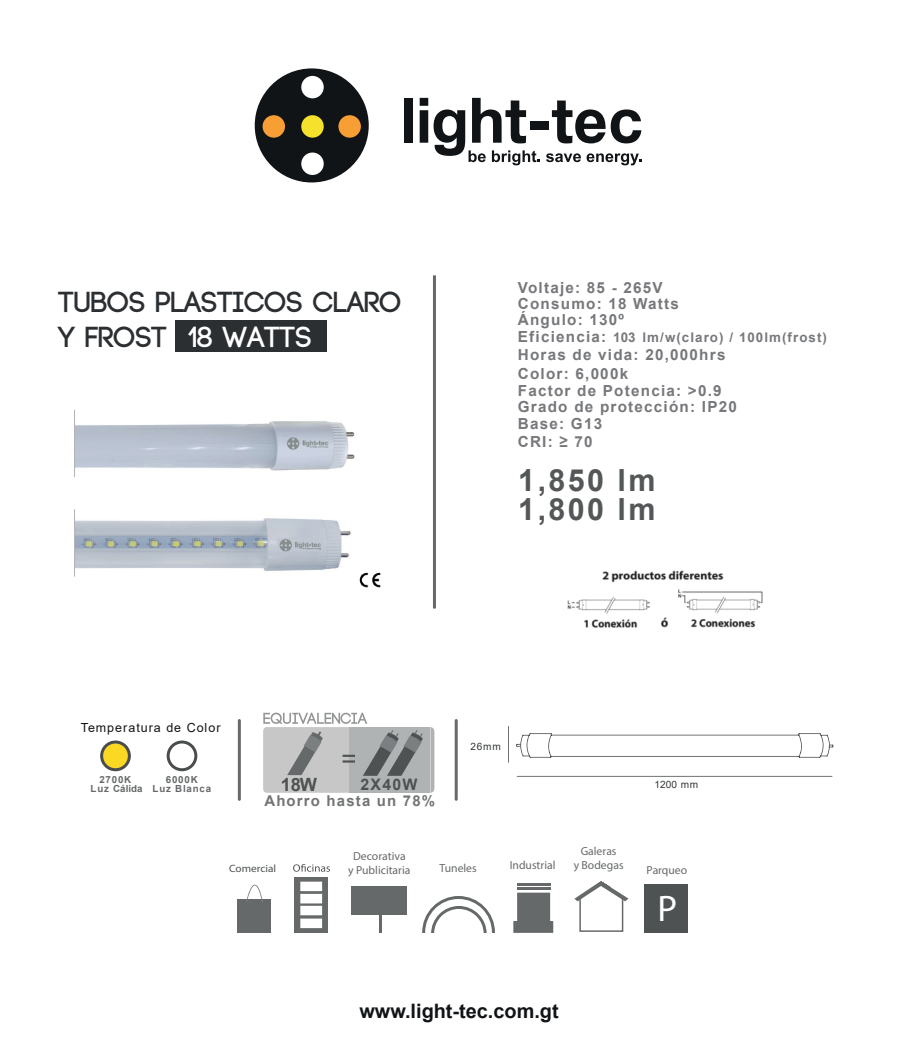
<style>
.page{position:relative;width:918px;height:1058px;background:#fff}
.page>*{position:absolute;margin:0;border:0;box-sizing:border-box;transform-origin:0 0}
.t1{font:37.05px "Myriad Pro";color:#fff}
.t2{font:700 30.45px/29px "Arial";letter-spacing:.08em;color:#545758}
.t3{font:700 28.95px/34.5px "Code";color:#2b2f32}
.t4{font:700 19.95px "Arial";color:#111416}
.t5{font:700 18.3px "Arial";color:#4f5252}
.t6{font:700 15.9px "Arial";letter-spacing:.08em;color:#4f5252}
.t7{font:700 15.3px/17px "Arial";letter-spacing:.08em;color:#76787b}
.t8{font:700 15px "Arial";letter-spacing:.08em;color:#727476}
.t9{font:700 13.35px "Arial";letter-spacing:.08em;color:#76787b}
.t10{font:12.45px "Arial";letter-spacing:.08em;color:#111416}
.t11{font:11.7px/14px "Myriad Pro";color:#66696a;text-align:center}
.t12{font:10.65px "Myriad Pro";color:#4f5252;scale:1.06 1}
.t13{font:10.05px "Arial";letter-spacing:.075em;color:#333739}
.t14{font:700 9.75px/9.3px "Arial";letter-spacing:.08em;color:#66696a;text-align:center}
.s1{color:#fff}
.s2{font-size:15.3px}
</style>
<div class="page">
<svg style="left:254px;top:72px;width:115px;height:111px"></svg>
<div style="left:255px;top:68px;width:114px;height:114px;background:#111416;border-radius:50%"></div>
<div style="left:263px;top:115px;width:22px;height:23px;background:#f79e35;border-radius:50%"></div>
<div style="left:301px;top:76px;width:23px;height:22px;background:#fff;border-radius:50%"></div>
<div style="left:301px;top:152px;width:23px;height:23px;background:#fff;border-radius:50%"></div>
<div style="left:301px;top:115px;width:23px;height:23px;background:#f6e12c;border-radius:50%"></div>
<div style="left:338px;top:115px;width:23px;height:23px;background:#f79e35;border-radius:50%"></div>
<div style="left:404px;top:98px;width:8px;height:45px;background:#111416"></div>
<svg style="left:420px;top:98px;width:8px;height:45px"></svg>
<div style="left:530px;top:121px;width:18px;height:8px;background:#111416"></div>
<svg style="left:552px;top:100px;width:89px;height:43px"></svg>
<svg style="left:434px;top:98px;width:106px;height:67px"></svg>
<svg style="left:546px;top:153px;width:35px;height:9px"></svg>
<svg style="left:587px;top:153px;width:54px;height:12px"></svg>
<hr style="left:238px;top:719px;width:3px;height:81px;background:#66696a;border-radius:2px">
<hr style="left:455px;top:719px;width:3px;height:81px;background:#66696a;border-radius:2px">
<svg style="left:167px;top:740px;width:30px;height:31px"></svg>
<svg style="left:100px;top:740px;width:31px;height:31px"></svg>
<div style="left:351px;top:886px;width:56px;height:28px;background:#66696a"></div>
<svg style="left:379px;top:914px;width:2px;height:19px"></svg>
<div style="left:237px;top:899px;width:34px;height:34px;background:#66696a"></div>
<svg style="left:246px;top:884px;width:17px;height:18px"></svg>
<div style="left:295px;top:877px;width:33px;height:55px;background:#66696a"></div>
<svg style="left:300px;top:881px;width:23px;height:48px"></svg>
<svg style="left:293px;top:864px;width:37px;height:7px"></svg>
<svg style="left:422px;top:896px;width:73px;height:36px"></svg>
<hr style="left:517px;top:887px;width:33px;height:2px;background:#66696a">
<hr style="left:517px;top:882px;width:33px;height:3px;background:#66696a">
<svg style="left:513px;top:892px;width:40px;height:40px;background:#7b7e7f"></svg>
<div style="left:644px;top:884px;width:44px;height:48px;background:#4f5252"></div>
<svg style="left:574px;top:881px;width:54px;height:50px"></svg>
<svg style="left:430px;top:727px;width:4px;height:65px"></svg>
<div style="left:377px;top:727px;width:53px;height:65px;background:#b0b3b3"></div>
<svg style="left:263px;top:712px;width:160px;height:80px"></svg>
<svg style="left:508px;top:726px;width:325px;height:50px"></svg>
<hr style="left:433px;top:275px;width:3px;height:333px;background:#66696a">
<img style="left:74px;top:409px;width:307px;height:179px">
<div style="left:175px;top:321px;width:152px;height:31px;background:#2b2f32"></div>
<img style="left:567px;top:570px;width:196px;height:58px">
<h3 class="t3" style="left:59px;top:286px;width:344px">TUBOS PLASTICOS CLARO<br>Y FROST <span class="s1">18 WATTS</span></h3>
<p class="t7" style="left:518px;top:271px;width:146px;line-height:32.5px">Voltaje: 85 - 265V<br>Ángulo: 130º</p>
<p class="t9" style="left:518px;top:328px;width:311px"><span class="s2">Eficiencia:</span> 103 lm/w(claro) / 100lm(frost)</p>
<p class="t7" style="left:518px;top:365px;width:221px">Color: 6,000k<br>Factor de Potencia: &gt;0.9<br>Grado de protección: IP20</p>
<p class="t7" style="left:518px;top:433px;width:76px">CRI: ≥ 70</p>
<p class="t7" style="left:518px;top:295px;width:163px">Consumo: 18 Watts</p>
<p class="t7" style="left:518px;top:347px;width:209px">Horas de vida: 20,000hrs</p>
<p class="t7" style="left:518px;top:415px;width:86px">Base: G13</p>
<h2 class="t2" style="left:518px;top:466px;width:139px">1,850 lm<br>1,800 lm</h2>
<p class="t10" style="left:81px;top:719px;width:141px">Temperatura de Color</p>
<p class="t14" style="left:91px;top:774px;width:53px">2700K<br>Luz Cálida</p>
<p class="t14" style="left:153px;top:774px;width:60px">6000K<br>Luz Blanca</p>
<p class="t5" style="left:281px;top:771px;width:38px">18W</p>
<p class="t6" style="left:361px;top:773px;width:59px">2X40W</p>
<p class="t8" style="left:264px;top:790px;width:172px">Ahorro hasta un 78%</p>
<p class="t13" style="left:470px;top:739px;width:32px">26mm</p>
<p class="t13" style="left:655px;top:777px;width:45px">1200 mm</p>
<p class="t11" style="left:353px;top:849px;width:54px">Decorativa</p>
<p class="t12" style="left:229px;top:862px;width:46px">Comercial</p>
<p class="t11" style="left:348px;top:863px;width:64px">y Publicitaria</p>
<p class="t11" style="left:439px;top:861px;width:39px">Tuneles</p>
<p class="t11" style="left:510px;top:858px;width:47px">Industrial</p>
<p class="t11" style="left:574px;top:844px;width:51px">Galeras<br>y Bodegas</p>
<p class="t11" style="left:647px;top:862px;width:42px">Parqueo</p>
<h1 class="t1" style="left:657px;top:885px;width:21px">P</h1>
<h3 class="t4" style="left:359px;top:996px;width:201px">www.light-tec.com.gt</h3>
</div>
